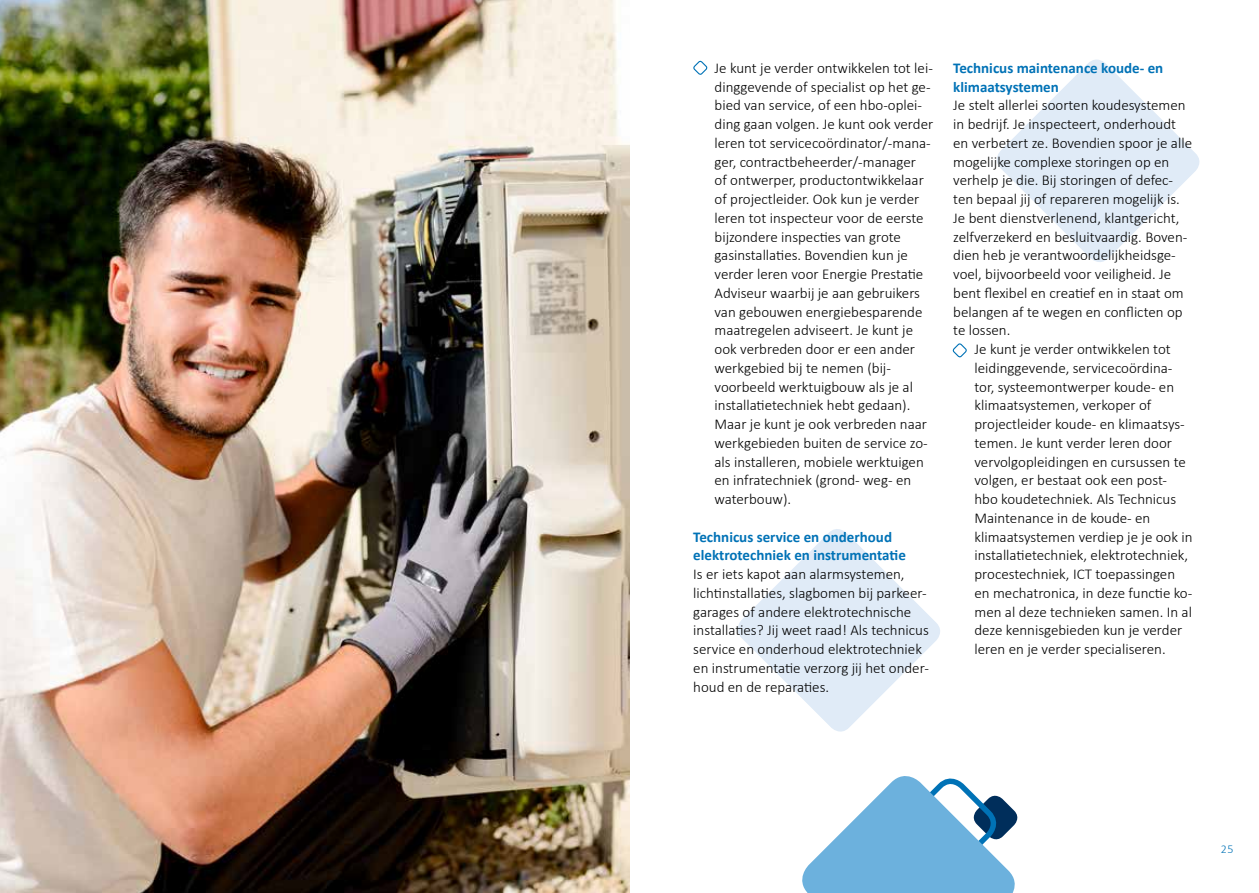
<style>
.page{position:relative;width:1259px;height:893px;background:#fff}
.page>*{position:absolute;margin:0;border:0;box-sizing:border-box;transform-origin:0 0}
.t1{font:300 15px/18.8px "Calibri";color:#000}
.t2{font:700 15px/18.8px "Calibri";color:#0072b6}
.t3{font:300 12px "Calibri";color:#0072b6}
.s1{color:#0072b6}
</style>
<div class="page">
<svg style="left:997px;top:59px;width:203px;height:203px;fill:#e0ebf7"></svg>
<svg style="left:737px;top:529px;width:203px;height:203px;fill:#e0ebf7"></svg>
<img style="left:0;top:0;width:629px;height:893px">
<svg style="left:952px;top:343px;width:15px;height:15px"></svg>
<svg style="left:693px;top:60px;width:14px;height:15px"></svg>
<svg style="left:802px;top:776px;width:216px;height:117px"></svg>
<p class="t1" style="left:714px;top:58px;width:220px;text-indent:-21px"><span class="s1">•</span> Je kunt je verder ontwikkelen tot lei&shy;dinggevende of specialist op het ge&shy;bied van service, of een hbo-oplei&shy;ding gaan volgen. Je kunt ook verder leren tot servicecoördinator/-mana&shy;ger, contractbeheerder/-manager<br>of ontwerper, productontwikkelaar of projectleider. Ook kun je verder leren tot inspecteur voor de eerste bijzondere inspecties van grote gasinstallaties. Bovendien kun je verder leren voor Energie Prestatie Adviseur waarbij je aan gebruikers van gebouwen energiebesparende maatregelen adviseert. Je kunt je ook verbreden door er een ander werkgebied bij te nemen (bij&shy;voorbeeld werktuigbouw als je al installatietechniek hebt gedaan).<br>Maar je kunt je ook verbreden naar werkgebieden buiten de service zo&shy;als installeren, mobiele werktuigen en infratechniek (grond- weg- en waterbouw).</p>
<p class="t2" style="left:693px;top:527px;width:214px">Technicus service en onderhoud elektrotechniek en instrumentatie</p>
<p class="t1" style="left:693px;top:565px;width:237px">Is er iets kapot aan alarmsystemen, lichtinstallaties, slagbomen bij parkeer&shy;garages of andere elektrotechnische installaties? Jij weet raad! Als technicus service en onderhoud elektrotechniek en instrumentatie verzorg jij het onder&shy;houd en de reparaties.</p>
<p class="t2" style="left:953px;top:58px;width:212px">Technicus maintenance koude- en klimaatsystemen</p>
<p class="t1" style="left:953px;top:96px;width:240px">Je stelt allerlei soorten koudesystemen in bedrijf. Je inspecteert, onderhoudt en verbetert ze. Bovendien spoor je alle mogelijke complexe storingen op en verhelp je die. Bij storingen of defec&shy;ten bepaal jij of repareren mogelijk is.<br>Je bent dienstverlenend, klantgericht, zelfverzekerd en besluitvaardig. Boven&shy;dien heb je verantwoordelijkheidsge&shy;voel, bijvoorbeeld voor veiligheid. Je bent flexibel en creatief en in staat om belangen af te wegen en conflicten op te lossen.</p>
<p class="t1" style="left:974px;top:340px;width:219px;text-indent:-21px"><span class="s1">•</span> Je kunt je verder ontwikkelen tot leidinggevende, servicecoördina&shy;tor, systeemontwerper koude- en klimaatsystemen, verkoper of projectleider koude- en klimaatsys&shy;temen. Je kunt verder leren door vervolgopleidingen en cursussen te volgen, er bestaat ook een post&shy;hbo koudetechniek. Als Technicus Maintenance in de koude- en klimaatsystemen verdiep je je ook in installatietechniek, elektrotechniek, procestechniek, ICT toepassingen en mechatronica, in deze functie ko&shy;men al deze technieken samen. In al deze kennisgebieden kun je verder leren en je verder specialiseren.</p>
<p class="t3" style="left:1220px;top:842px;width:14px">25</p>
</div>
